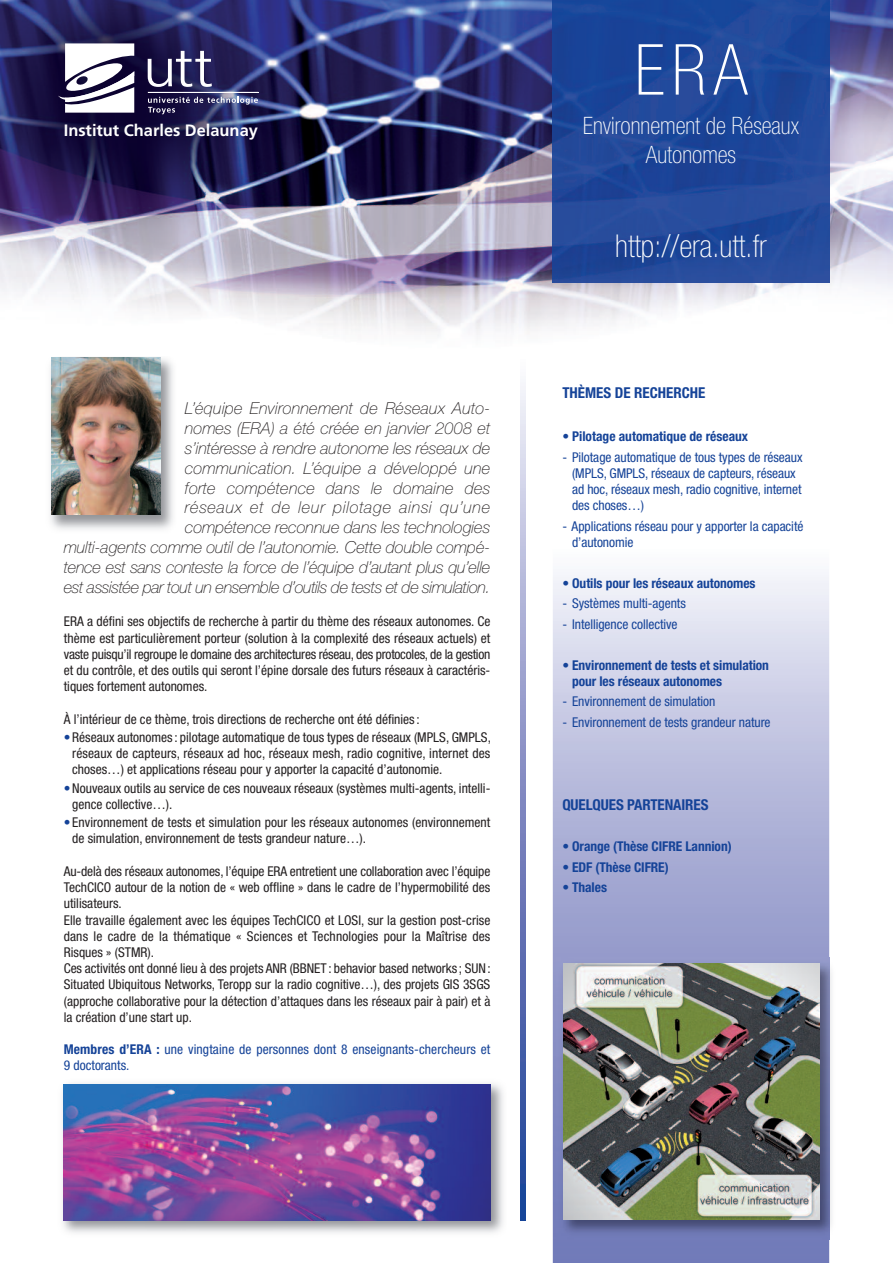
<style>
.page{position:relative;width:893px;height:1263px;background:#fff}
.page>*{position:absolute;margin:0;border:0;box-sizing:border-box;transform-origin:0 0}
.t1{font:100 condensed 70.5px "Helvetica Neue LT Std";color:#fff}
.t2{font:100 condensed 31.5px "Helvetica Neue LT Std";color:#fff}
.t3{font:100 condensed 24px/28.8px "Helvetica Neue LT Std";color:#fff;text-align:center}
.t4{font:italic 100 16.5px/19.8px "Helvetica Neue LT Std";letter-spacing:-.005em;color:#231f20;text-align:right}
.t5{font:700 16.35px "Frutiger";color:#fff}
.t6{font:700 condensed 15px "Helvetica Neue LT Std";letter-spacing:-.005em;color:#154398}
.t7{font:condensed 13.5px/16.2px "Helvetica Neue LT Std";color:#231f20}
.t8{font:condensed 13.5px/16.2px "Helvetica Neue LT Std";letter-spacing:-.005em;color:#154398}
.t9{font:700 condensed 13.5px/16.2px "Helvetica Neue LT Std";letter-spacing:-.005em;color:#154398}
.s1{color:#154398}
.s2{font-weight:700}
</style>
<div class="page">
<img style="left:50px;top:358px;width:123px;height:172px">
<img style="left:51px;top:357px;width:110px;height:157px">
<img style="left:0;top:0;width:893px;height:336px">
<img style="left:553px;top:0;width:276px;height:283px">
<svg style="left:58px;top:43px;width:76px;height:70px"></svg>
<svg style="left:148px;top:97px;width:110px;height:17px;background:#44436f"></svg>
<svg style="left:148px;top:51px;width:64px;height:36px"></svg>
<hr style="left:148px;top:92px;width:110px;height:1px;background:#fff">
<img style="left:557px;top:957px;width:275px;height:282px">
<img style="left:563px;top:963px;width:256px;height:257px">
<img style="left:62px;top:1083px;width:441px;height:150px">
<img style="left:64px;top:1084px;width:426px;height:136px">
<img style="left:521px;top:386px;width:4px;height:834px">
<p class="t5" style="left:64px;top:124px;width:196px">Institut Charles Delaunay</p>
<p class="t4" style="left:64px;top:400px;width:428px">L’équipe Environnement de Réseaux Auto-<br>nomes (ERA) a été créée en janvier 2008 et<br>s’intéresse à rendre autonome les réseaux de<br>communication. L’équipe a développé une<br>forte compétence dans le domaine des<br>réseaux et de leur pilotage ainsi qu’une<br>compétence reconnue dans les technologies<br>multi-agents comme outil de l’autonomie. Cette double compé&shy;tence est sans conteste la force de l’équipe d’autant plus qu’elle est assistée par tout un ensemble d’outils de tests et de simulation.</p>
<p class="t7" style="left:64px;top:615px;width:428px;text-align:justify">ERA a défini ses objectifs de recherche à partir du thème des réseaux autonomes. Ce thème est particulièrement porteur (solution à la complexité des réseaux actuels) et vaste puisqu’il regroupe le domaine des architectures réseau, des protocoles, de la gestion et du contrôle, et des outils qui seront l’épine dorsale des futurs réseaux à caractéris&shy;tiques fortement autonomes.</p>
<p class="t7" style="left:64px;top:712px;width:357px">À l’intérieur de ce thème, trois directions de recherche ont été définies :</p>
<p class="t7" style="left:72px;top:730px;width:420px;text-align:justify;text-indent:-8px"><span class="s1">•</span> Réseaux autonomes : pilotage automatique de tous types de réseaux (MPLS, GMPLS, réseaux de capteurs, réseaux ad hoc, réseaux mesh, radio cognitive, internet des choses…) et applications réseau pour y apporter la capacité d’autonomie.</p>
<p class="t7" style="left:72px;top:781px;width:420px;text-indent:-8px"><span class="s1">•</span>Nouveaux outils au service de ces nouveaux réseaux (systèmes multi-agents, intelli&shy;gence collective…).</p>
<p class="t7" style="left:72px;top:815px;width:420px;text-indent:-8px"><span class="s1">•</span> Environnement de tests et simulation pour les réseaux autonomes (environnement de simulation, environnement de tests grandeur nature…).</p>
<p class="t7" style="left:64px;top:864px;width:429px">Au-delà des réseaux autonomes, l’équipe ERA entretient une collaboration avec l’équipe TechCICO autour de la notion de « web offline » dans le cadre de l’hypermobilité des utilisateurs.<br>Elle travaille également avec les équipes TechCICO et LOSI, sur la gestion post-crise dans le cadre de la thématique « Sciences et Technologies pour la Maîtrise des Risques » (STMR).<br>Ces activités ont donné lieu à des projets ANR (BBNET : behavior based networks ; SUN:<br>Situated Ubiquitous Networks, Teropp sur la radio cognitive…), des projets GIS 3SGS (approche collaborative pour la détection d’attaques dans les réseaux pair à pair) et à la création d’une start up.</p>
<p class="t8" style="left:64px;top:1042px;width:428px"><span class="s2">Membres d’ERA :</span> une vingtaine de personnes dont 8 enseignants-chercheurs et<br>9 doctorants.</p>
<h1 class="t1" style="left:634px;top:44px;width:115px">ERA</h1>
<h3 class="t3" style="left:583px;top:113px;width:218px">Environnement de Réseaux<br>Autonomes</h3>
<h2 class="t2" style="left:615px;top:234px;width:153px">http://era.utt.fr</h2>
<p class="t6" style="left:562px;top:387px;width:144px">THÈMES DE RECHERCHE</p>
<p class="t9" style="left:562px;top:429px;width:187px">• Pilotage automatique de réseaux</p>
<p class="t8" style="left:572px;top:450px;width:232px;text-indent:-10px">- Pilotage automatique de tous types de réseaux (MPLS, GMPLS, réseaux de capteurs, réseaux ad hoc, réseaux mesh, radio cognitive, internet des choses…)</p>
<p class="t8" style="left:572px;top:519px;width:233px;text-indent:-10px">- Applications réseau pour y apporter la capacité d’autonomie</p>
<p class="t9" style="left:562px;top:576px;width:195px">• Outils pour les réseaux autonomes</p>
<p class="t8" style="left:562px;top:596px;width:125px">- Systèmes multi-agents</p>
<p class="t8" style="left:562px;top:617px;width:117px">- Intelligence collective</p>
<p class="t9" style="left:572px;top:658px;width:198px;text-indent:-10px">• Environnement de tests et simulation pour les réseaux autonomes</p>
<p class="t8" style="left:562px;top:694px;width:155px">- Environnement de simulation</p>
<p class="t8" style="left:562px;top:715px;width:210px">- Environnement de tests grandeur nature</p>
<p class="t6" style="left:562px;top:799px;width:148px">QUELQUES PARTENAIRES</p>
<p class="t9" style="left:562px;top:839px;width:171px">• Orange (Thèse CIFRE Lannion)</p>
<p class="t9" style="left:562px;top:860px;width:108px">• EDF (Thèse CIFRE)</p>
<p class="t9" style="left:562px;top:880px;width:46px">• Thales</p>
</div>
